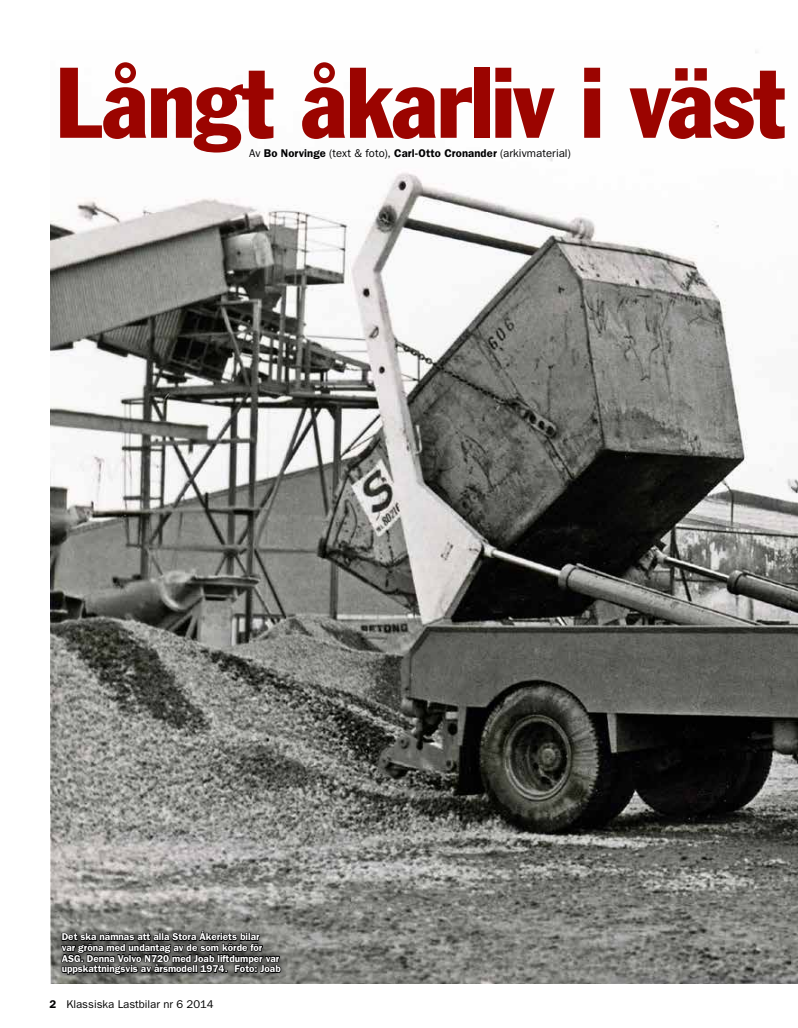
<style>
.page{position:relative;width:798px;height:1028px;background:#fff}
.page>*{position:absolute;margin:0;border:0;box-sizing:border-box;transform-origin:0 0}
.t1{font:condensed 98.38px "Franklin Gothic";letter-spacing:-.02em;color:#9b0400}
.t2{font:11.25px "Franklin Gothic";color:#000001}
.t3{font:600 10px/10.6px "Franklin Gothic";color:#fff}
.s1{font-weight:600}
</style>
<div class="page">
<img style="left:50px;top:52px;width:747px;height:931px">
<div style="left:55px;top:924px;width:232px;height:57px;background:#000001;opacity:.75"></div>
<svg style="left:60px;top:929px;width:222px;height:50px;background:#3b3b3a"></svg>
<h1 class="t1" style="left:56px;top:43px;width:731px">Långt åkarliv i väst</h1>
<p class="t2" style="left:249px;top:147px;width:323px">Av <span class="s1">Bo Norvinge</span> (text &amp; foto), <span class="s1">Carl-Otto Cronander</span> (arkivmaterial)</p>
<p class="t3" style="left:62px;top:931px;width:220px">Det ska nämnas att alla Stora Åkeriets bilar<br>var gröna med undantag av de som körde för ASG. Denna Volvo N720 med Joab liftdumper var uppskattningsvis av årsmodell 1974. Foto: Joab</p>
<p class="t2" style="left:50px;top:997px;width:165px"><span class="s1">2</span> Klassiska Lastbilar nr 6 2014</p>
</div>
